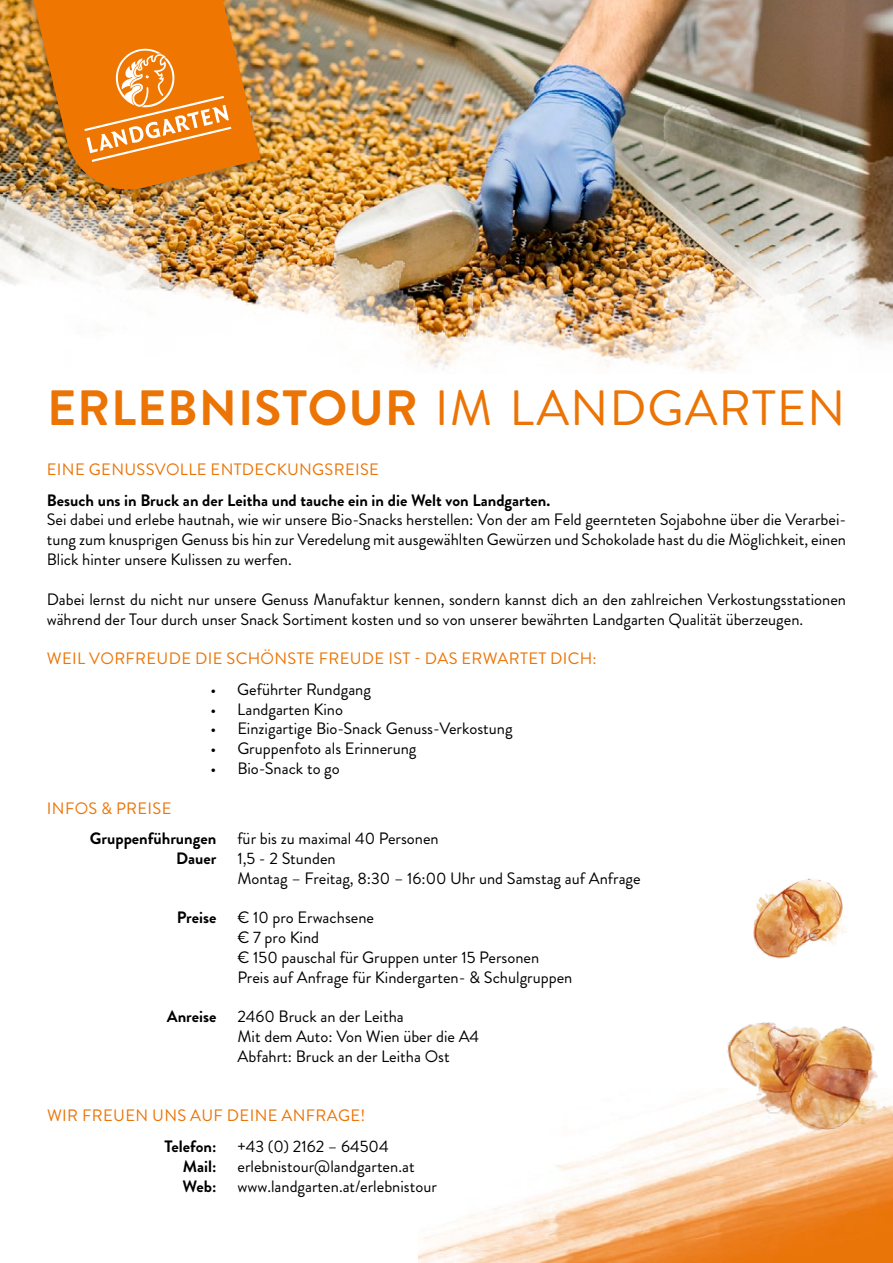
<style>
.page{position:relative;width:893px;height:1263px;background:#fff}
.page>*{position:absolute;margin:0;border:0;box-sizing:border-box;transform-origin:0 0}
.t1{font:700 49.5px "Brandon Grotesque";letter-spacing:.02em;color:#eb7405}
.t2{font:16.5px/19.8px "Brandon Grotesque";color:#000}
.t3{font:16.5px "Brandon Grotesque";letter-spacing:.02em;color:#eb7405}
.t4{font:700 16.5px "Brandon Grotesque";color:#000}
.s1{font-weight:400}
</style>
<div class="page">
<img style="left:0;top:0;width:893px;height:372px">
<img style="left:419px;top:1111px;width:474px;height:152px">
<img style="left:0;top:0;width:276px;height:219px">
<img style="left:22px;top:0;width:239px;height:196px">
<svg style="left:84px;top:49px;width:147px;height:113px;background:#f08b28"></svg>
<img style="left:717px;top:1022px;width:172px;height:126px">
<img style="left:753px;top:878px;width:93px;height:81px">
<h1 class="t1" style="left:47px;top:373px;width:800px">ERLEBNISTOUR <span class="s1">IM LANDGARTEN</span></h1>
<p class="t3" style="left:47px;top:458px;width:334px">EINE GENUSSVOLLE ENTDECKUNGSREISE</p>
<p class="t4" style="left:47px;top:488px;width:505px">Besuch uns in Bruck an der Leitha und tauche ein in die Welt von Landgarten.</p>
<p class="t2" style="left:47px;top:510px;width:801px;text-align:justify">Sei dabei und erlebe hautnah, wie wir unsere Bio-Snacks herstellen: Von der am Feld geernteten Sojabohne über die Verarbei&shy;tung zum knusprigen Genuss bis hin zur Veredelung mit ausgewählten Gewürzen und Schokolade hast du die Möglichkeit, einen Blick hinter unsere Kulissen zu werfen.</p>
<p class="t2" style="left:47px;top:589px;width:801px">Dabei lernst du nicht nur unsere Genuss Manufaktur kennen, sondern kannst dich an den zahlreichen Verkostungsstationen während der Tour durch unser Snack Sortiment kosten und so von unserer bewährten Landgarten Qualität überzeugen.</p>
<p class="t3" style="left:47px;top:647px;width:551px">WEIL VORFREUDE DIE SCHÖNSTE FREUDE IST - DAS ERWARTET DICH:</p>
<p class="t2" style="left:210px;top:679px;width:162px">• Geführter Rundgang</p>
<p class="t2" style="left:210px;top:699px;width:134px">• Landgarten Kino</p>
<p class="t2" style="left:210px;top:719px;width:304px">• Einzigartige Bio-Snack Genuss-Verkostung</p>
<p class="t2" style="left:210px;top:739px;width:208px">• Gruppenfoto als Erinnerung</p>
<p class="t2" style="left:211px;top:759px;width:131px">• Bio-Snack to go</p>
<p class="t3" style="left:47px;top:796px;width:126px">INFOS &amp; PREISE</p>
<p class="t4" style="left:90px;top:827px;width:128px">Gruppenführungen</p>
<p class="t2" style="left:237px;top:829px;width:203px">für bis zu maximal 40 Personen</p>
<p class="t4" style="left:176px;top:847px;width:42px">Dauer</p>
<p class="t2" style="left:237px;top:849px;width:405px">1,5 - 2 Stunden<br>Montag – Freitag, 8:30 – 16:00 Uhr und Samstag auf Anfrage</p>
<p class="t4" style="left:177px;top:906px;width:41px">Preise</p>
<p class="t2" style="left:237px;top:908px;width:336px">€ 10 pro Erwachsene<br>€ 7 pro Kind<br>€ 150 pauschal für Gruppen unter 15 Personen<br>Preis auf Anfrage für Kindergarten- &amp; Schulgruppen</p>
<p class="t4" style="left:167px;top:1005px;width:51px">Anreise</p>
<p class="t2" style="left:237px;top:1007px;width:243px">2460 Bruck an der Leitha<br>Mit dem Auto: Von Wien über die A4<br>Abfahrt: Bruck an der Leitha Ost</p>
<p class="t3" style="left:47px;top:1104px;width:320px">WIR FREUEN UNS AUF DEINE ANFRAGE!</p>
<p class="t4" style="left:164px;top:1135px;width:54px">Telefon:</p>
<p class="t2" style="left:238px;top:1137px;width:153px">+43 (0) 2162 – 64504</p>
<p class="t4" style="left:183px;top:1154px;width:35px">Mail:</p>
<p class="t2" style="left:238px;top:1156px;width:179px">erlebnistour@landgarten.at</p>
<p class="t4" style="left:183px;top:1174px;width:35px">Web:</p>
<p class="t2" style="left:238px;top:1176px;width:201px">www.landgarten.at/erlebnistour</p>
</div>
